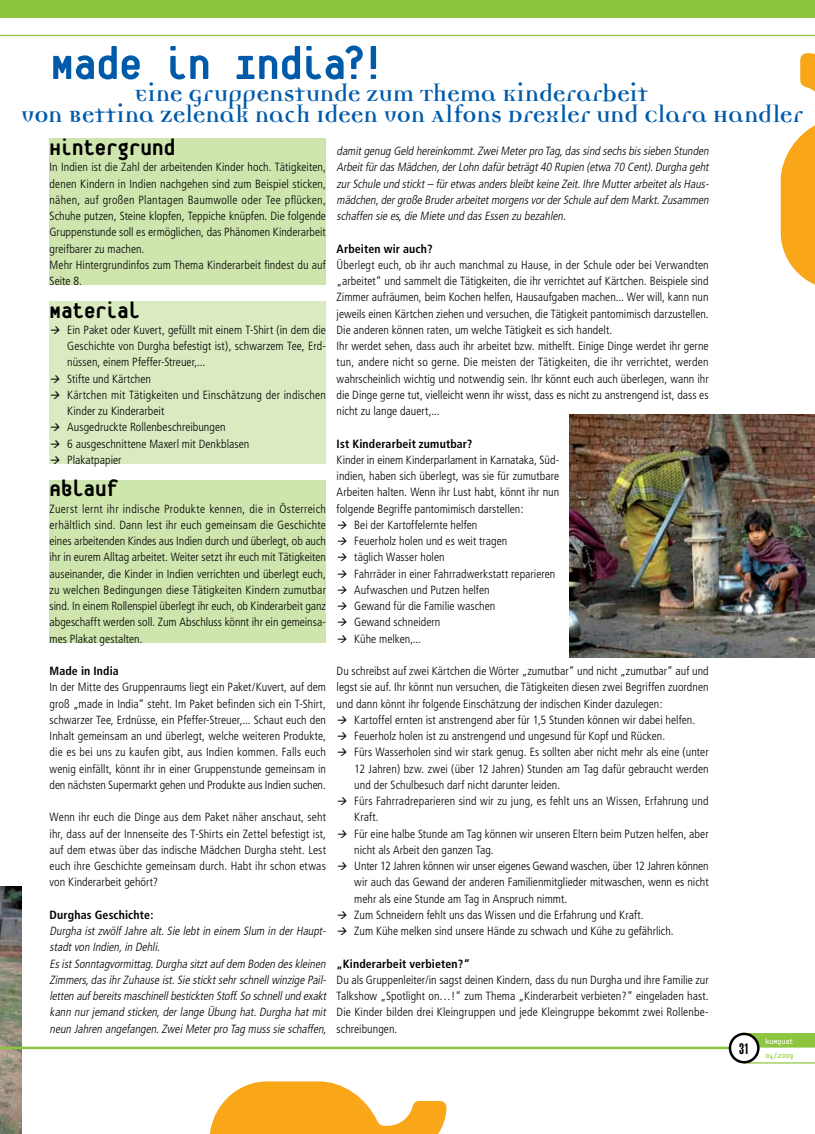
<style>
.page{position:relative;width:815px;height:1134px;background:#fff}
.page>*{position:absolute;margin:0;border:0;box-sizing:border-box;transform-origin:0 0}
.t1{font:800 50px "Platelet";letter-spacing:-.01em;color:#005aaa}
.t2{font:26.25px/21.1px "Democratica Bold Oldstyle";letter-spacing:-.005em;color:#005aaa}
.t3{font:800 25px "Platelet";letter-spacing:-.005em;color:#000}
.t4{font:900 extra-condensed 15px "Helvetica";color:#000}
.t5{font:300 condensed 11.88px/16.2px "Frutiger";letter-spacing:.005em;color:#000;text-align:justify}
.t6{font:italic 300 condensed 11.88px/16.2px "Frutiger";color:#000}
.t7{font:700 condensed 11.88px "Frutiger";letter-spacing:.01em;color:#000}
.t8{font:8.75px "Platelet";color:#fff}
.t9{font:8.75px "Platelet";color:#8dc63e}
</style>
<div class="page">
<svg style="left:781px;top:53px;width:34px;height:232px"></svg>
<svg style="left:209px;top:1081px;width:237px;height:53px"></svg>
<div style="left:50px;top:139px;width:276px;height:146px;background:#cfe5ae"></div>
<img style="left:0;top:886px;width:21px;height:248px">
<div style="left:50px;top:480px;width:276px;height:163px;background:#cfe5ae"></div>
<div style="left:50px;top:301px;width:276px;height:163px;background:#daebc1"></div>
<img style="left:570px;top:414px;width:245px;height:243px">
<svg style="left:748px;top:1033px;width:67px;height:14px"></svg>
<hr style="left:744px;top:1062px;width:71px;height:1px;background:#8dc63e">
<hr style="left:0;top:35px;width:815px;height:1px;background:#8dc63e">
<hr style="left:0;top:1047px;width:732px;height:2px;background:#8dc63e">
<div style="left:0;top:0;width:815px;height:18px;background:#8dc63e"></div>
<div style="left:730px;top:1034px;width:28px;height:28px;background:#fff;border-radius:50%"></div>
<div style="left:729px;top:1033px;width:31px;height:30px;border:2px solid #000;border-radius:50%"></div>
<h1 class="t1" style="left:51px;top:44px;width:336px">Made in India?!</h1>
<h2 class="t2" style="left:21px;top:85px;width:784px;text-indent:113px">Eine Gruppenstunde zum Thema Kinderarbeit<br>von Bettina Zelenak nach Ideen von Alfons Drexler und Clara Handler</h2>
<h3 class="t3" style="left:50px;top:138px;width:127px">Hintergrund</h3>
<p class="t5" style="left:50px;top:159px;width:278px;text-align:left">In Indien ist die Zahl der arbeitenden Kinder hoch. Tätigkeiten, denen Kindern in Indien nachgehen sind zum Beispiel sticken, nähen, auf großen Plantagen Baumwolle oder Tee pflücken, Schuhe putzen, Steine klopfen, Teppiche knüpfen. Die folgende Gruppenstunde soll es ermöglichen, das Phänomen Kinderarbeit greifbarer zu machen.<br>Mehr Hintergrundinfos zum Thema Kinderarbeit findest du auf Seite 8.</p>
<h3 class="t3" style="left:50px;top:300px;width:92px">Material</h3>
<p class="t5" style="left:67px;top:322px;width:260px;text-indent:-18px">→ Ein Paket oder Kuvert, gefüllt mit einem T-Shirt (in dem die Geschichte von Durgha befestigt ist), schwarzem Tee, Erd&shy;nüssen, einem Pfeffer-Streuer,...</p>
<p class="t5" style="left:50px;top:370px;width:103px">→ Stifte und Kärtchen</p>
<p class="t5" style="left:67px;top:387px;width:260px;text-indent:-18px">→ Kärtchen mit Tätigkeiten und Einschätzung der indischen<br>Kinder zu Kinderarbeit</p>
<p class="t5" style="left:50px;top:419px;width:178px">→ Ausgedruckte Rollenbeschreibungen</p>
<p class="t5" style="left:50px;top:435px;width:201px">→ 6 ausgeschnittene Maxerl mit Denkblasen</p>
<p class="t5" style="left:50px;top:452px;width:73px">→ Plakatpapier</p>
<h3 class="t3" style="left:50px;top:479px;width:70px">Ablauf</h3>
<p class="t5" style="left:50px;top:500px;width:278px">Zuerst lernt ihr indische Produkte kennen, die in Österreich erhältlich sind. Dann lest ihr euch gemeinsam die Geschichte eines arbeitenden Kindes aus Indien durch und überlegt, ob auch ihr in eurem Alltag arbeitet. Weiter setzt ihr euch mit Tätigkeiten auseinander, die Kinder in Indien verrichten und überlegt euch, zu welchen Bedingungen diese Tätigkeiten Kindern zumutbar sind. In einem Rollenspiel überlegt ihr euch, ob Kinderarbeit ganz abgeschafft werden soll. Zum Abschluss könnt ihr ein gemeinsa&shy;mes Plakat gestalten.</p>
<p class="t7" style="left:50px;top:664px;width:71px">Made in India</p>
<p class="t5" style="left:50px;top:679px;width:278px">In der Mitte des Gruppenraums liegt ein Paket/Kuvert, auf dem groß „made in India“ steht. Im Paket befinden sich ein T-Shirt, schwarzer Tee, Erdnüsse, ein Pfeffer-Streuer,... Schaut euch den Inhalt gemeinsam an und überlegt, welche weiteren Produkte, die es bei uns zu kaufen gibt, aus Indien kommen. Falls euch wenig einfällt, könnt ihr in einer Gruppenstunde gemeinsam in den nächsten Supermarkt gehen und Produkte aus Indien suchen.</p>
<p class="t5" style="left:50px;top:809px;width:278px">Wenn ihr euch die Dinge aus dem Paket näher anschaut, seht ihr, dass auf der Innenseite des T-Shirts ein Zettel befestigt ist, auf dem etwas über das indische Mädchen Durgha steht. Lest euch ihre Geschichte gemeinsam durch. Habt ihr schon etwas von Kinderarbeit gehört?</p>
<p class="t7" style="left:50px;top:908px;width:105px">Durghas Geschichte:</p>
<p class="t6" style="left:50px;top:923px;width:281px">Durgha ist zwölf Jahre alt.Sie lebt in einem Slum in der Haupt&shy;stadtvon Indien,in Dehli.<br>EsistSonntagvormittag.Durgha sitztaufdem Boden deskleinen Zimmers,dasihrZuhause ist.Sie sticktsehrschnellwinzige Pail&shy;letten aufbereitsmaschinellbestickten Stoff.So schnellund exakt kann nur jemand sticken,der lange Übung hat.Durgha hat mit neun Jahren angefangen.ZweiMeterpro Tag musssie schaffen,</p>
<p class="t6" style="left:337px;top:143px;width:376px;text-align:justify">damitgenug Geld hereinkommt.ZweiMeterpro Tag,dassind sechsbissieben Stunden ArbeitfürdasMädchen,derLohn dafürbeträgt40 Rupien (etwa 70 Cent).Durgha geht zurSchule und stickt– füretwasandersbleibtkeine Zeit.Ihre MutterarbeitetalsHaus&shy;mädchen,dergroße BruderarbeitetmorgensvorderSchule aufdem Markt.Zusammen schaffen sie es,die Miete und dasEssen zu bezahlen.</p>
<p class="t7" style="left:337px;top:241px;width:97px">Arbeiten wir auch?</p>
<p class="t5" style="left:337px;top:257px;width:374px;text-align:left">Überlegt euch, ob ihr auch manchmal zu Hause, in der Schule oder bei Verwandten „arbeitet“ und sammelt die Tätigkeiten, die ihr verrichtet auf Kärtchen. Beispiele sind Zimmer aufräumen, beim Kochen helfen, Hausaufgaben machen... Wer will, kann nun jeweils einen Kärtchen ziehen und versuchen, die Tätigkeit pantomimisch darzustellen.<br>Die anderen können raten, um welche Tätigkeit es sich handelt.<br>Ihr werdet sehen, dass auch ihr arbeitet bzw. mithelft. Einige Dinge werdet ihr gerne tun, andere nicht so gerne. Die meisten der Tätigkeiten, die ihr verrichtet, werden wahrscheinlich wichtig und notwendig sein. Ihr könnt euch auch überlegen, wann ihr die Dinge gerne tut, vielleicht wenn ihr wisst, dass es nicht zu anstrengend ist, dass es nicht zu lange dauert,...</p>
<p class="t7" style="left:337px;top:436px;width:137px">Ist Kinderarbeit zumutbar?</p>
<p class="t5" style="left:337px;top:452px;width:224px">Kinder in einem Kinderparlament in Karnataka, Süd&shy;indien, haben sich überlegt, was sie für zumutbare Arbeiten halten. Wenn ihr Lust habt, könnt ihr nun folgende Begriffe pantomimisch darstellen:</p>
<p class="t5" style="left:337px;top:517px;width:142px">→ Bei der Kartoffelernte helfen</p>
<p class="t5" style="left:337px;top:533px;width:172px">→ Feuerholz holen und es weit tragen</p>
<p class="t5" style="left:337px;top:549px;width:110px">→ täglich Wasser holen</p>
<p class="t5" style="left:337px;top:565px;width:220px">→ Fahrräder in einer Fahrradwerkstatt reparieren</p>
<p class="t5" style="left:337px;top:582px;width:155px">→ Aufwaschen und Putzen helfen</p>
<p class="t5" style="left:337px;top:598px;width:160px">→ Gewand für die Familie waschen</p>
<p class="t5" style="left:337px;top:614px;width:105px">→ Gewand schneidern</p>
<p class="t5" style="left:337px;top:630px;width:86px">→ Kühe melken,...</p>
<p class="t5" style="left:337px;top:663px;width:374px">Du schreibst auf zwei Kärtchen die Wörter „zumutbar“ und nicht „zumutbar“ auf und legst sie auf. Ihr könnt nun versuchen, die Tätigkeiten diesen zwei Begriffen zuordnen und dann könnt ihr folgende Einschätzung der indischen Kinder dazulegen:</p>
<p class="t5" style="left:337px;top:712px;width:360px">→ Kartoffel ernten ist anstrengend aber für 1,5 Stunden können wir dabei helfen.</p>
<p class="t5" style="left:337px;top:728px;width:330px">→ Feuerholz holen ist zu anstrengend und ungesund für Kopf und Rücken.</p>
<p class="t5" style="left:354px;top:744px;width:356px;text-indent:-18px">→ Fürs Wasserholen sind wir stark genug. Es sollten aber nicht mehr als eine (unter 12 Jahren) bzw. zwei (über 12 Jahren) Stunden am Tag dafür gebraucht werden und der Schulbesuch darf nicht darunter leiden.</p>
<p class="t5" style="left:354px;top:793px;width:356px;text-indent:-18px">→ Fürs Fahrradreparieren sind wir zu jung, es fehlt uns an Wissen, Erfahrung und<br>Kraft.</p>
<p class="t5" style="left:354px;top:825px;width:356px;text-indent:-18px">→ Für eine halbe Stunde am Tag können wir unseren Eltern beim Putzen helfen, aber nicht als Arbeit den ganzen Tag.</p>
<p class="t5" style="left:354px;top:858px;width:356px;text-indent:-18px">→ Unter 12 Jahren können wir unser eigenes Gewand waschen, über 12 Jahren können wir auch das Gewand der anderen Familienmitglieder mitwaschen, wenn es nicht mehr als eine Stunde am Tag in Anspruch nimmt.</p>
<p class="t5" style="left:337px;top:907px;width:309px">→ Zum Schneidern fehlt uns das Wissen und die Erfahrung und Kraft.</p>
<p class="t5" style="left:337px;top:923px;width:339px">→ Zum Kühe melken sind unsere Hände zu schwach und Kühe zu gefährlich.</p>
<p class="t7" style="left:337px;top:956px;width:135px">„Kinderarbeit verbieten?“</p>
<p class="t5" style="left:337px;top:972px;width:374px">Du als Gruppenleiter/in sagst deinen Kindern, dass du nun Durgha und ihre Familie zur Talkshow „Spotlight on…!“ zum Thema „Kinderarbeit verbieten?“ eingeladen hast.<br>Die Kinder bilden drei Kleingruppen und jede Kleingruppe bekommt zwei Rollenbe&shy;schreibungen.</p>
<p class="t4" style="left:739px;top:1040px;width:11px">31</p>
<p class="t8" style="left:765px;top:1038px;width:30px">kuMquat</p>
<p class="t9" style="left:765px;top:1052px;width:30px">04/2009</p>
</div>
